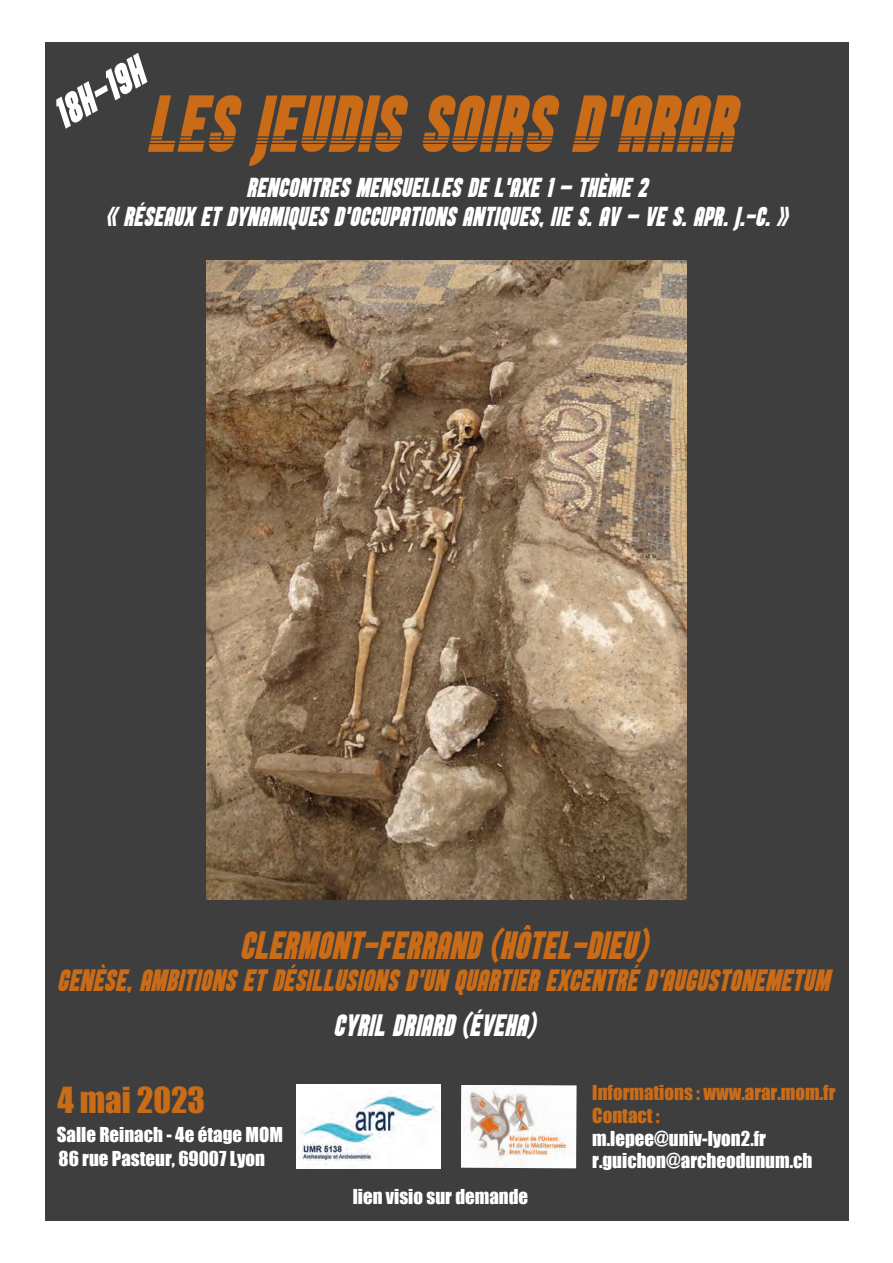
<style>
.page{position:relative;width:893px;height:1263px;background:#fff}
.page>*{position:absolute;margin:0;border:0;box-sizing:border-box;transform-origin:0 0}
.t1{font:italic 70.5px "Hot Rush Sans Striped";color:#ca6c17}
.t2{font:italic 37.5px "Hot Rush Sans";color:#fff}
.t3{font:italic 34.5px "Hot Rush Sans";color:#ca6c17}
.t4{font:33px "Impact";color:#ca6c17}
.t5{font:italic 27px "Hot Rush Sans";color:#ca6c17}
.t6{font:italic 27px "Hot Rush Sans";color:#fff}
.t7{font:italic 24px/28.8px "Hot Rush Sans";color:#fff;text-align:center}
.t8{font:18.9px/22.6px "Impact";color:#fff}
.t9{font:18.9px/22.6px "Impact";color:#ca6c17}
</style>
<div class="page">
<div style="left:45px;top:42px;width:803px;height:1178px;background:#3e3e3f"></div>
<img style="left:207px;top:261px;width:479px;height:639px">
<img style="left:296px;top:1085px;width:144px;height:83px">
<img style="left:461px;top:1085px;width:116px;height:83px">
<h2 class="t2" style="left:44px;top:97px;width:100px;rotate:-30deg">18H-19H</h2>
<h1 class="t1" style="left:146px;top:80px;width:589px">LES JEUDIS SOIRS D’ARAR</h1>
<p class="t7" style="left:105px;top:173px;width:684px">RENCONTRES MENSUELLES DE L’AXE 1 – THÈME 2<br>« RÉSEAUX ET DYNAMIQUES D’OCCUPATIONS ANTIQUES, IIE S. AV – VE S. APR. J.-C. »</p>
<h3 class="t3" style="left:239px;top:923px;width:409px">CLERMONT-FERRAND (HÔTEL-DIEU)</h3>
<h3 class="t5" style="left:57px;top:963px;width:774px">GENÈSE, AMBITIONS ET DÉSILLUSIONS D'UN QUARTIER EXCENTRÉ D'AUGUSTONEMETUM</h3>
<h3 class="t4" style="left:58px;top:1074px;width:149px">4 mai 2023</h3>
<p class="t8" style="left:57px;top:1121px;width:228px;line-height:24.5px">Salle Reinach - 4e étage MOM<br>86 rue Pasteur, 69007 Lyon</p>
<h3 class="t6" style="left:333px;top:1008px;width:203px">CYRIL DRIARD (ÉVEHA)</h3>
<p class="t8" style="left:353px;top:1185px;width:177px">lien visio sur demande</p>
<p class="t9" style="left:592px;top:1081px;width:245px">Informations : www.arar.mom.fr<br>Contact :</p>
<p class="t8" style="left:592px;top:1126px;width:222px">m.lepee@univ-lyon2.fr r.guichon@archeodunum.ch</p>
</div>
